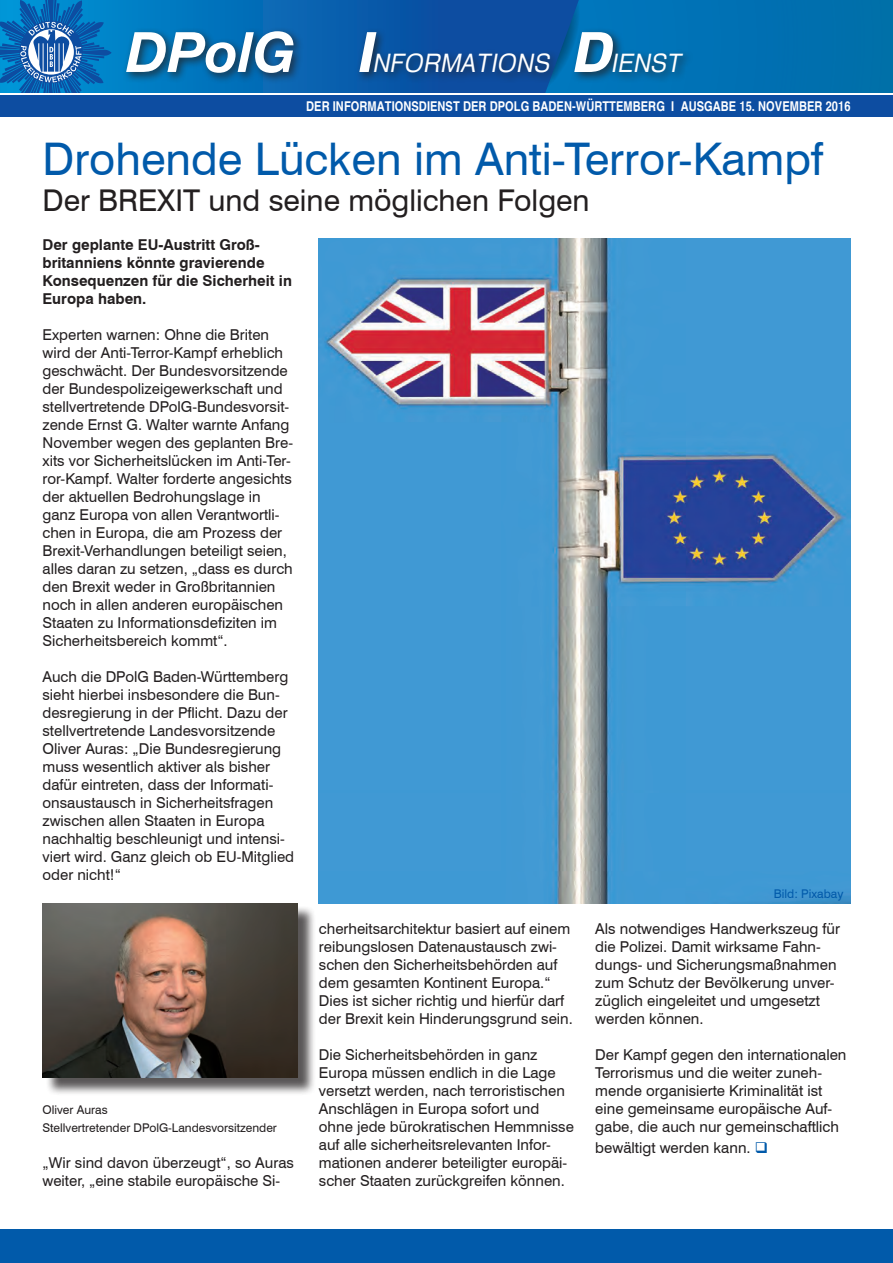
<style>
.page{position:relative;width:893px;height:1263px;background:#fff}
.page>*{position:absolute;margin:0;border:0;box-sizing:border-box;transform-origin:0 0}
.t1{font:45px "Swiss 721 BT";color:#015aaa}
.t2{font:30px "Swiss 721 BT";color:#231f20}
.t3{font:italic 25.5px "Heldustry FT";letter-spacing:.04em;color:#fff;scale:.92 1}
.t4{font:15px/18px "Swiss 721 BT";color:#231f20}
.t5{font:700 15px/18px "Swiss 721 BT";color:#231f20}
.t6{font:700 condensed 13.5px "Helvetica";letter-spacing:.005em;color:#fff}
.t7{font:12px/18px "Swiss 721 BT";color:#231f20}
.t8{font:12px "Swiss 721 BT";color:#015aaa}
.s1{font-weight:900;font-size:55.5px}
.s2{color:#015aaa}
</style>
<div class="page">
<div style="left:0;top:1229px;width:893px;height:34px;background:#015aaa"></div>
<div style="left:0;top:0;width:893px;height:94px;background:#0070b1"></div>
<svg style="left:112px;top:0;width:471px;height:94px"></svg>
<svg style="left:0;top:0;width:112px;height:94px;background:#237bbe"></svg>
<div style="left:122px;top:27px;width:182px;height:57px;background:#231f20;opacity:.75"></div>
<svg style="left:126px;top:31px;width:167px;height:42px"></svg>
<div style="left:0;top:95px;width:893px;height:21px;background:#0d4da1"></div>
<div style="left:355px;top:27px;width:338px;height:56px;background:#231f20;opacity:.75"></div>
<img style="left:319px;top:792px;width:531px;height:111px">
<div style="left:45px;top:905px;width:271px;height:191px;background:#231f20;opacity:.75"></div>
<img style="left:43px;top:903px;width:255px;height:174px">
<img style="left:319px;top:238px;width:531px;height:554px">
<h3 class="t3" style="left:355px;top:48px;width:355px"><span class="s1">I</span>NFORMATIONS <span class="s1">D</span>IENST</h3>
<p class="t6" style="left:306px;top:98px;width:546px">DER INFORMATIONSDIENST DER DPOLG BADEN-WÜRTTEMBERG I AUSGABE 15. NOVEMBER 2016</p>
<h1 class="t1" style="left:43px;top:131px;width:782px">Drohende Lücken im Anti-Terror-Kampf</h1>
<h2 class="t2" style="left:43px;top:182px;width:549px">Der BREXIT und seine möglichen Folgen</h2>
<p class="t5" style="left:43px;top:235px;width:251px">Der geplante EU-Austritt Groß&shy;britanniens könnte gravierende<br>Konsequenzen für die Sicherheit in<br>Europa haben.</p>
<p class="t4" style="left:43px;top:325px;width:252px">Experten warnen: Ohne die Briten wird der Anti-Terror-Kampf erheblich geschwächt. Der Bundesvorsitzende der Bundespolizeigewerkschaft und stellvertretende DPolG-Bundesvorsit&shy;zende Ernst G. Walter warnte Anfang November wegen des geplanten Bre&shy;xits vor Sicherheitslücken im Anti-Ter&shy;ror-Kampf. Walter forderte angesichts der aktuellen Bedrohungslage in ganz Europa von allen Verantwortli&shy;chen in Europa, die am Prozess der Brexit-Verhandlungen beteiligt seien, alles daran zu setzen, „dass es durch den Brexit weder in Großbritannien noch in allen anderen europäischen Staaten zu Informationsdefiziten im Sicherheitsbereich kommt“.</p>
<p class="t4" style="left:43px;top:667px;width:253px">Auch die DPolG Baden-Württemberg sieht hierbei insbesondere die Bun&shy;desregierung in der Pflicht. Dazu der stellvertretende Landesvorsitzende Oliver Auras: „Die Bundesregierung muss wesentlich aktiver als bisher dafür eintreten, dass der Informati&shy;onsaustausch in Sicherheitsfragen zwischen allen Staaten in Europa nachhaltig beschleunigt und intensi&shy;viert wird. Ganz gleich ob EU-Mitglied oder nicht!“</p>
<p class="t7" style="left:43px;top:1100px;width:236px">Oliver Auras<br>Stellvertretender DPolG-Landesvorsitzender</p>
<p class="t4" style="left:43px;top:1153px;width:253px">„Wir sind davon überzeugt“, so Auras weiter, „eine stabile europäische Si-</p>
<p class="t4" style="left:319px;top:919px;width:255px">cherheitsarchitektur basiert auf einem reibungslosen Datenaustausch zwi&shy;schen den Sicherheitsbehörden auf dem gesamten Kontinent Europa.“ Dies ist sicher richtig und hierfür darf der Brexit kein Hinderungsgrund sein.</p>
<p class="t4" style="left:319px;top:1045px;width:256px">Die Sicherheitsbehörden in ganz Europa müssen endlich in die Lage versetzt werden, nach terroristischen Anschlägen in Europa sofort und ohne jede bürokratischen Hemmnisse auf alle sicherheitsrelevanten Infor&shy;mationen anderer beteiligter europäi&shy;scher Staaten zurückgreifen können.</p>
<p class="t8" style="left:774px;top:886px;width:71px">Bild: Pixabay</p>
<p class="t4" style="left:595px;top:919px;width:246px">Als notwendiges Handwerkszeug für die Polizei. Damit wirksame Fahn&shy;dungs- und Sicherungsmaßnahmen zum Schutz der Bevölkerung unver&shy;züglich eingeleitet und umgesetzt werden können.</p>
<p class="t4" style="left:595px;top:1045px;width:253px">Der Kampf gegen den internationalen Terrorismus und die weiter zuneh&shy;mende organisierte Kriminalität ist eine gemeinsame europäische Auf&shy;gabe, die auch nur gemeinschaftlich</p>
<p class="t4" style="left:595px;top:1139px;width:174px">bewältigt werden kann. <span class="s2">❑</span></p>
</div>
